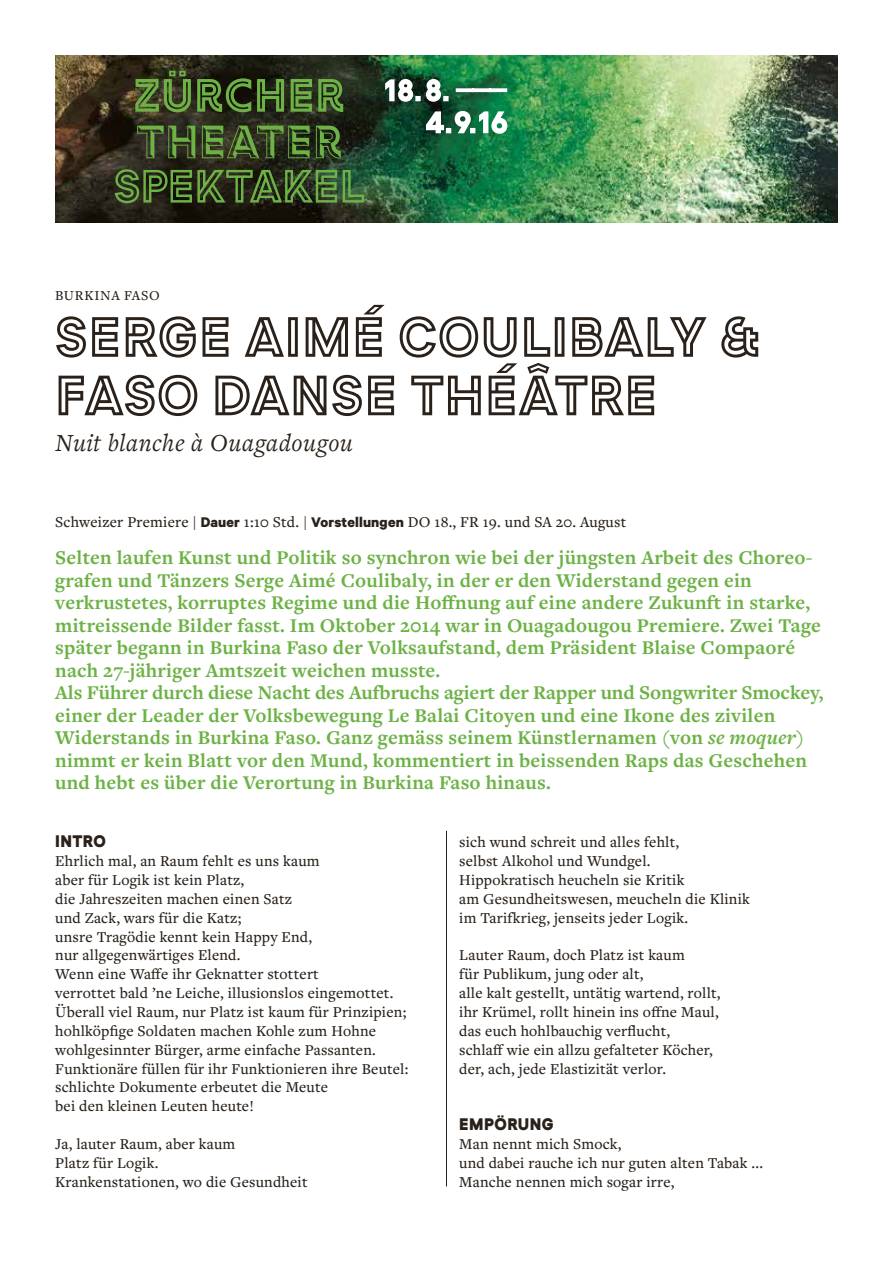
<style>
.page{position:relative;width:893px;height:1263px;background:#fff}
.page>*{position:absolute;margin:0;border:0;box-sizing:border-box;transform-origin:0 0}
.t1{font:66px/58.5px "Devinyl Fold";letter-spacing:.015em;color:#29211a}
.t2{font:italic 25.5px "Freight Text Pro";letter-spacing:.02em;color:#29211a}
.t3{font:700 20.25px/22.5px "Freight Text Pro";letter-spacing:.01em;color:#6cb245}
.t4{font:19.5px "Devinyl";letter-spacing:.02em;color:#29211a}
.t5{font:500 15.75px/18.9px "Freight Text Pro";letter-spacing:.01em;color:#29211a}
.t6{font:500 14.25px "Freight Text Pro";letter-spacing:.045em;color:#29211a}
.s1{font-family:"Calibre";font-weight:700}
.s2{font-style:italic}
</style>
<div class="page">
<img style="left:55px;top:55px;width:783px;height:167px">
<svg style="left:115px;top:169px;width:249px;height:34px;background:#3f5b2b"></svg>
<svg style="left:137px;top:126px;width:204px;height:33px;background:#41592b"></svg>
<svg style="left:135px;top:71px;width:208px;height:41px;background:#405a28"></svg>
<svg style="left:426px;top:111px;width:81px;height:23px"></svg>
<svg style="left:385px;top:79px;width:122px;height:23px"></svg>
<hr style="left:446px;top:831px;width:1px;height:355px;background:#29211a">
<p class="t6" style="left:55px;top:286px;width:106px">BURKINA FASO</p>
<h1 class="t1" style="left:55px;top:307px;width:707px">SERGE AIMÉ COULIBALY &amp;<br>FASO DANSE THÉÂTRE</h1>
<h2 class="t2" style="left:55px;top:426px;width:299px">Nuit blanche à Ouagadougou</h2>
<p class="t5" style="left:55px;top:512px;width:573px">Schweizer Premiere | <span class="s1">Dauer</span> 1:10 Std. | <span class="s1">Vorstellungen</span> DO 18., FR 19. und SA 20. August</p>
<p class="t3" style="left:55px;top:546px;width:770px">Selten laufen Kunst und Politik so synchron wie bei der jüngsten Arbeit des Choreo&shy;grafen und Tänzers Serge Aimé Coulibaly, in der er den Widerstand gegen ein verkrustetes, korruptes Regime und die Hoffnung auf eine andere Zukunft in starke, mitreissende Bilder fasst. Im Oktober 2014 war in Ouagadougou Premiere. Zwei Tage später begann in Burkina Faso der Volksaufstand, dem Präsident Blaise Compaoré nach 27-jähriger Amtszeit weichen musste.<br>Als Führer durch diese Nacht des Aufbruchs agiert der Rapper und Songwriter Smockey, einer der Leader der Volksbewegung Le Balai Citoyen und eine Ikone des zivilen Widerstands in Burkina Faso. Ganz gemäss seinem Künstlernamen (von <span class="s2">se moquer</span>) nimmt er kein Blatt vor den Mund, kommentiert in beissenden Raps das Geschehen und hebt es über die Verortung in Burkina Faso hinaus.</p>
<p class="t4" style="left:55px;top:831px;width:52px">INTRO</p>
<p class="t5" style="left:55px;top:851px;width:355px">Ehrlich mal, an Raum fehlt es uns kaum<br>aber für Logik ist kein Platz,<br>die Jahreszeiten machen einen Satz<br>und Zack, wars für die Katz;<br>unsre Tragödie kennt kein Happy End,<br>nur allgegenwärtiges Elend.<br>Wenn eine Waffe ihr Geknatter stottert<br>verrottet bald ’ne Leiche, illusionslos eingemottet.<br>Überall viel Raum, nur Platz ist kaum für Prinzipien; hohlköpfige Soldaten machen Kohle zum Hohne wohlgesinnter Bürger, arme einfache Passanten.<br>Funktionäre füllen für ihr Funktionieren ihre Beutel: schlichte Dokumente erbeutet die Meute<br>bei den kleinen Leuten heute!</p>
<p class="t5" style="left:55px;top:1134px;width:254px">Ja, lauter Raum, aber kaum<br>Platz für Logik.<br>Krankenstationen, wo die Gesundheit</p>
<p class="t5" style="left:459px;top:832px;width:292px">sich wund schreit und alles fehlt,<br>selbst Alkohol und Wundgel.<br>Hippokratisch heucheln sie Kritik<br>am Gesundheitswesen, meucheln die Klinik im Tarifkrieg, jenseits jeder Logik.</p>
<p class="t5" style="left:459px;top:945px;width:263px">Lauter Raum, doch Platz ist kaum<br>für Publikum, jung oder alt,<br>alle kalt gestellt, untätig wartend, rollt, ihr Krümel, rollt hinein ins offne Maul, das euch hohlbauchig verflucht,<br>schlaff wie ein allzu gefalteter Köcher, der, ach, jede Elastizität verlor.</p>
<p class="t4" style="left:459px;top:1114px;width:96px">EMPÖRUNG</p>
<p class="t5" style="left:459px;top:1134px;width:305px">Man nennt mich Smock,<br>und dabei rauche ich nur guten alten Tabak ...<br>Manche nennen mich sogar irre,</p>
</div>
